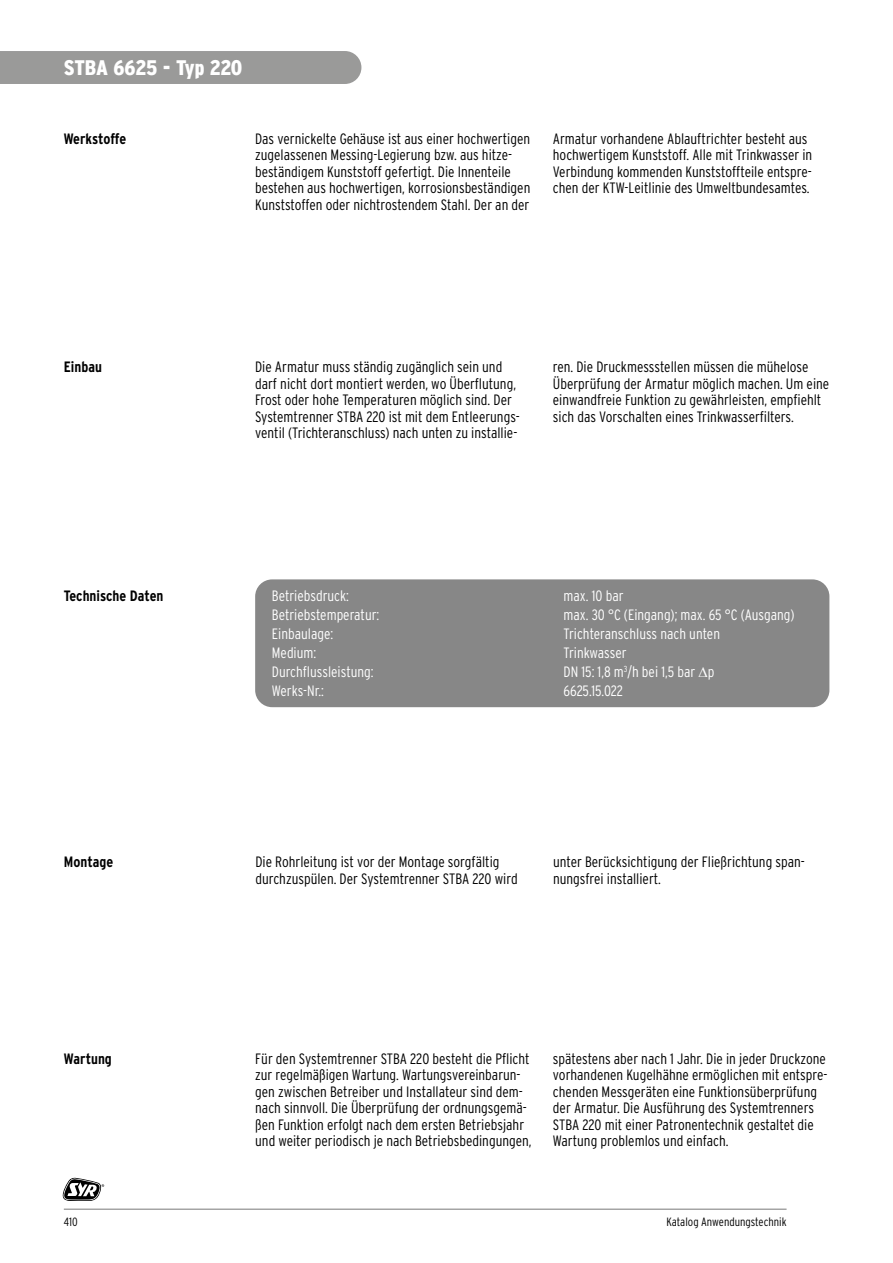
<style>
.page{position:relative;width:893px;height:1263px;background:#fff}
.page>*{position:absolute;margin:0;border:0;box-sizing:border-box;transform-origin:0 0}
.t1{font:900 condensed 21px "Interstate";letter-spacing:-.02em;color:#fff}
.t2{font:300 condensed 15px/16.5px "Interstate";color:#000}
.t3{font:300 condensed 15px "Interstate";color:#fff}
.t4{font:700 condensed 15px "Interstate";color:#000}
.t5{font:300 condensed 12px "Interstate";color:#000}
</style>
<div class="page">
<div style="left:255px;top:579px;width:574px;height:128px;background:#878787;border-radius:17px"></div>
<svg style="left:63px;top:1178px;width:41px;height:23px"></svg>
<hr style="left:64px;top:1209px;width:723px;height:1px;background:#000">
<div style="left:0;top:51px;width:361px;height:33px;background:#9a9a99"></div>
<h1 class="t1" style="left:64px;top:56px;width:180px">STBA 6625 - Typ 220</h1>
<p class="t4" style="left:64px;top:129px;width:64px">Werkstoffe</p>
<p class="t2" style="left:255px;top:130px;width:277px">Das vernickelte Gehäuse ist aus einer hochwertigen zugelassenen Messing-Legierung bzw. aus hitze&shy;beständigem Kunststoff gefertigt. Die Innenteile bestehen aus hochwertigen, korrosionsbeständigen Kunststoffen oder nichtrostendem Stahl. Der an der</p>
<p class="t2" style="left:553px;top:130px;width:261px">Armatur vorhandene Ablauftrichter besteht aus hochwertigem Kunststoff. Alle mit Trinkwasser in Verbindung kommenden Kunststoffteile entspre&shy;chen der KTW-Leitlinie des Umweltbundesamtes.</p>
<p class="t4" style="left:64px;top:358px;width:40px">Einbau</p>
<p class="t4" style="left:64px;top:586px;width:101px">Technische Daten</p>
<p class="t2" style="left:255px;top:358px;width:266px">Die Armatur muss ständig zugänglich sein und darf nicht dort montiert werden, wo Überflutung, Frost oder hohe Temperaturen möglich sind. Der Systemtrenner STBA 220 ist mit dem Entleerungs&shy;ventil (Trichteranschluss) nach unten zu installie-</p>
<p class="t2" style="left:553px;top:359px;width:278px">ren. Die Druckmessstellen müssen die mühelose Überprüfung der Armatur möglich machen. Um eine einwandfreie Funktion zu gewährleisten, empfiehlt sich das Vorschalten eines Trinkwasserfilters.</p>
<p class="t3" style="left:272px;top:586px;width:79px">Betriebsdruck:</p>
<p class="t3" style="left:564px;top:586px;width:61px">max. 10 bar</p>
<p class="t3" style="left:272px;top:605px;width:109px">Betriebstemperatur:</p>
<p class="t3" style="left:564px;top:605px;width:232px">max. 30 °C (Eingang); max. 65 °C (Ausgang)</p>
<p class="t3" style="left:272px;top:624px;width:63px">Einbaulage:</p>
<p class="t3" style="left:564px;top:624px;width:158px">Trichteranschluss nach unten</p>
<p class="t3" style="left:272px;top:643px;width:46px">Medium:</p>
<p class="t3" style="left:564px;top:643px;width:65px">Trinkwasser</p>
<p class="t3" style="left:272px;top:663px;width:103px">Durchflussleistung:</p>
<p class="t3" style="left:564px;top:663px;width:152px">DN 15: 1,8 m<sup>3</sup>/h bei 1,5 bar ∆p</p>
<p class="t3" style="left:272px;top:682px;width:54px">Werks-Nr.:</p>
<p class="t3" style="left:564px;top:682px;width:61px">6625.15.022</p>
<p class="t4" style="left:64px;top:853px;width:51px">Montage</p>
<p class="t2" style="left:255px;top:853px;width:264px">Die Rohrleitung ist vor der Montage sorgfältig durchzuspülen. Der Systemtrenner STBA 220 wird</p>
<p class="t2" style="left:553px;top:853px;width:253px">unter Berücksichtigung der Fließrichtung span&shy;nungsfrei installiert.</p>
<p class="t4" style="left:64px;top:1049px;width:49px">Wartung</p>
<p class="t2" style="left:553px;top:1050px;width:276px">spätestens aber nach 1 Jahr. Die in jeder Druckzone vorhandenen Kugelhähne ermöglichen mit entspre&shy;chenden Messgeräten eine Funktionsüberprüfung der Armatur. Die Ausführung des Systemtrenners STBA 220 mit einer Patronentechnik gestaltet die Wartung problemlos und einfach.</p>
<p class="t2" style="left:255px;top:1050px;width:278px">Für den Systemtrenner STBA 220 besteht die Pflicht zur regelmäßigen Wartung. Wartungsvereinbarun&shy;gen zwischen Betreiber und Installateur sind dem&shy;nach sinnvoll. Die Überprüfung der ordnungsgemä&shy;ßen Funktion erfolgt nach dem ersten Betriebsjahr und weiter periodisch je nach Betriebsbedingungen,</p>
<p class="t5" style="left:64px;top:1215px;width:15px">410</p>
<p class="t5" style="left:666px;top:1215px;width:122px">Katalog Anwendungstechnik</p>
</div>
